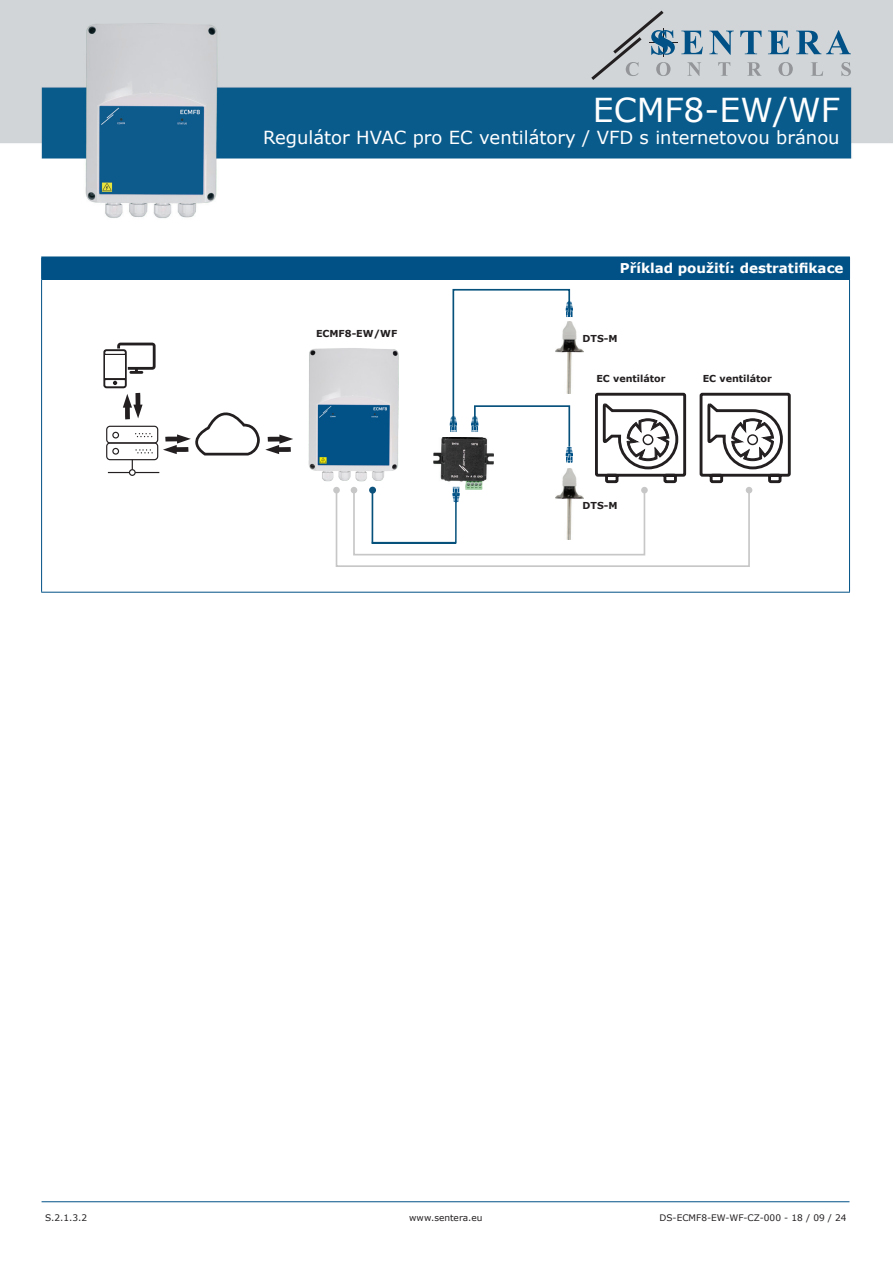
<style>
.page{position:relative;width:893px;height:1263px;background:#fff}
.page>*{position:absolute;margin:0;border:0;box-sizing:border-box;transform-origin:0 0}
.t1{font:33px "Verdana";color:#fff}
.t2{font:18px "Verdana";color:#fff}
.head-table{font:700 13.5px "Verdana";color:#fff}
.t3{font:700 9.6px "Verdana";color:#231f20}
.t4{font:9px "Verdana";color:#231f20}
</style>
<div class="page">
<hr style="left:42px;top:1201px;width:807px;height:1px;background:#015186">
<img style="left:0;top:0;width:893px;height:219px">
<svg style="left:718px;top:62px;width:12px;height:14px"></svg>
<svg style="left:747px;top:62px;width:15px;height:14px"></svg>
<svg style="left:778px;top:62px;width:15px;height:14px"></svg>
<svg style="left:811px;top:62px;width:12px;height:14px"></svg>
<svg style="left:841px;top:62px;width:10px;height:14px"></svg>
<svg style="left:709px;top:31px;width:25px;height:24px"></svg>
<svg style="left:740px;top:31px;width:21px;height:23px"></svg>
<svg style="left:768px;top:31px;width:21px;height:23px"></svg>
<svg style="left:796px;top:30px;width:55px;height:24px"></svg>
<svg style="left:591px;top:11px;width:112px;height:69px"></svg>
<div style="left:42px;top:257px;width:807px;height:22px;background:#015186"></div>
<hr style="left:41px;top:280px;width:1px;height:312px;background:#015186">
<hr style="left:849px;top:280px;width:1px;height:312px;background:#015186">
<hr style="left:41px;top:592px;width:809px;height:1px;background:#015186">
<svg style="left:41px;top:257px;width:1px;height:22px"></svg>
<svg style="left:849px;top:257px;width:1px;height:22px"></svg>
<hr style="left:41px;top:279px;width:809px;height:1px;background:#015186">
<img style="left:308px;top:348px;width:186px;height:159px">
<img style="left:434px;top:438px;width:59px;height:51px">
<div style="left:106px;top:426px;width:52px;height:18px;border:1px solid #231f20;border-radius:3px"></div>
<div style="left:106px;top:442px;width:52px;height:18px;border:1px solid #231f20;border-radius:3px"></div>
<div style="left:112px;top:448px;width:7px;height:7px;border:1px solid #231f20;border-radius:50%"></div>
<svg style="left:135px;top:449px;width:18px;height:4px"></svg>
<svg style="left:135px;top:433px;width:17px;height:4px"></svg>
<div style="left:112px;top:432px;width:7px;height:6px;border:1px solid #231f20;border-radius:50%"></div>
<hr style="left:108px;top:472px;width:51px;height:1px;background:#231f20">
<svg style="left:129px;top:460px;width:6px;height:15px"></svg>
<div style="left:129px;top:469px;width:7px;height:7px;border:1px solid #231f20;border-radius:50%"></div>
<svg style="left:103px;top:343px;width:53px;height:76px"></svg>
<img style="left:573px;top:325px;width:10px;height:28px">
<img style="left:556px;top:468px;width:27px;height:72px">
<hr style="left:372px;top:491px;width:1px;height:52px;background:#06517c">
<svg style="left:452px;top:486px;width:8px;height:58px"></svg>
<hr style="left:372px;top:542px;width:83px;height:2px;background:#06517c">
<svg style="left:369px;top:487px;width:7px;height:7px"></svg>
<svg style="left:163px;top:412px;width:130px;height:44px"></svg>
<svg style="left:449px;top:288px;width:124px;height:175px"></svg>
<svg style="left:595px;top:393px;width:91px;height:90px"></svg>
<div style="left:336px;top:489px;width:414px;height:78px;border:2px solid #c7c7c8"></div>
<div style="left:333px;top:487px;width:7px;height:6px;background:#c7c7c8;border-radius:50%"></div>
<svg style="left:351px;top:487px;width:6px;height:6px"></svg>
<svg style="left:700px;top:393px;width:91px;height:100px"></svg>
<div style="left:641px;top:487px;width:7px;height:6px;background:#c7c7c8;border-radius:50%"></div>
<div style="left:353px;top:489px;width:292px;height:66px;border:2px solid #c7c7c8"></div>
<h1 class="t1" style="left:593px;top:87px;width:248px">ECMF8-EW/WF</h1>
<h2 class="t2" style="left:263px;top:125px;width:578px">Regulátor HVAC pro EC ventilátory / VFD s internetovou bránou</h2>
<p class="t3" style="left:316px;top:326px;width:83px">ECMF8-EW/WF</p>
<p class="head-table" style="left:620px;top:259px;width:225px">Příklad použití: destratifikace</p>
<p class="t3" style="left:583px;top:331px;width:37px">DTS-M</p>
<p class="t3" style="left:596px;top:372px;width:71px">EC ventilátor</p>
<p class="t3" style="left:703px;top:372px;width:71px">EC ventilátor</p>
<p class="t3" style="left:583px;top:499px;width:37px">DTS-M</p>
<p class="t4" style="left:45px;top:1211px;width:44px">S.2.1.3.2</p>
<p class="t4" style="left:409px;top:1211px;width:75px">www.sentera.eu</p>
<p class="t4" style="left:659px;top:1211px;width:189px">DS-ECMF8-EW-WF-CZ-000 - 18 / 09 / 24</p>
</div>
